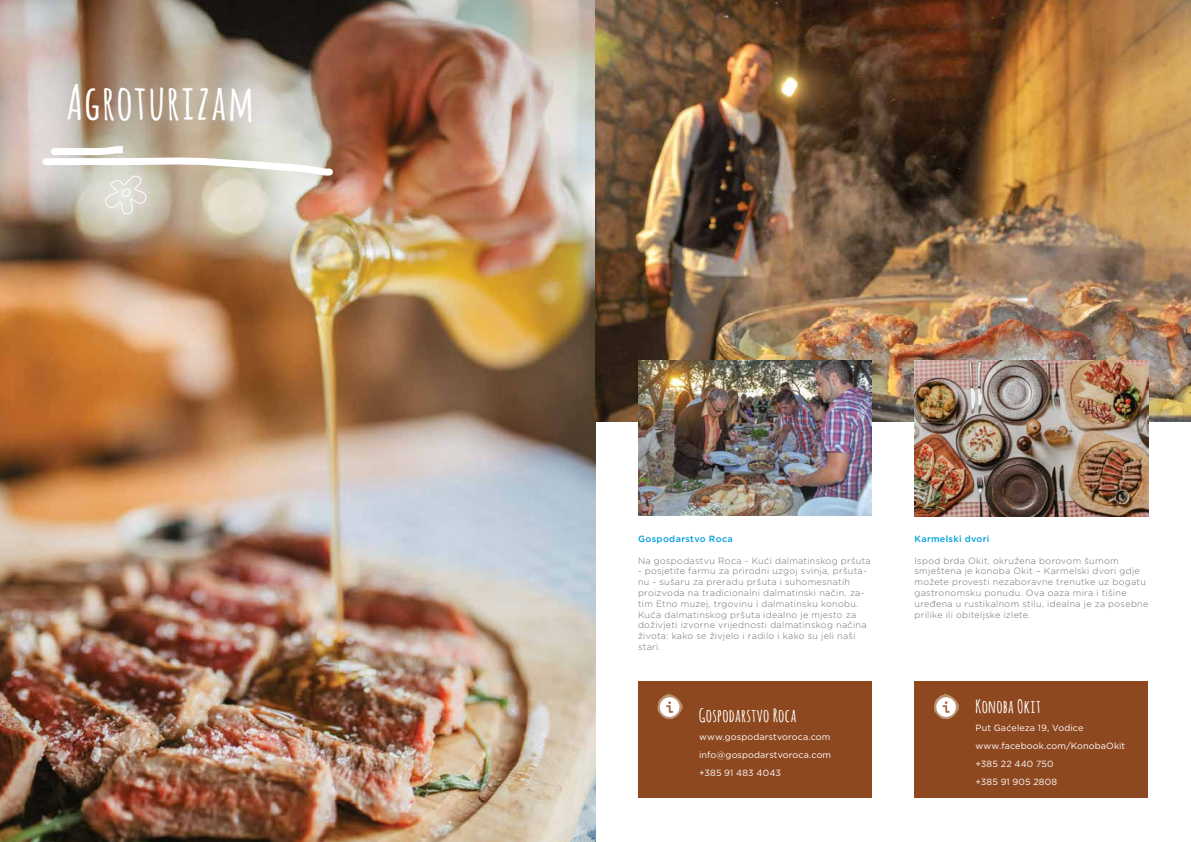
<style>
.page{position:relative;width:1191px;height:842px;background:#fff}
.page>*{position:absolute;margin:0;border:0;box-sizing:border-box;transform-origin:0 0}
.t1{font:700 48px "Amatic";letter-spacing:.065em;color:#fff}
.t2{font:700 18px "Amatic";letter-spacing:.045em;color:#fff}
.t3{font:300 9px/10.8px "Gotham";letter-spacing:.035em;color:#6d6e71}
.t4{font:9px/18px "Gotham";letter-spacing:.015em;color:#fff}
.t5{font:500 9px "Gotham";letter-spacing:.04em;color:#00a0dd}
</style>
<div class="page">
<img style="left:0;top:0;width:595px;height:842px">
<svg style="left:39px;top:141px;width:298px;height:75px;background:#d3cabb"></svg>
<div style="left:914px;top:682px;width:234px;height:116px;background:#8e4820"></div>
<div style="left:638px;top:682px;width:234px;height:116px;background:#8e4820"></div>
<img style="left:595px;top:0;width:596px;height:421px">
<img style="left:914px;top:360px;width:234px;height:156px">
<img style="left:638px;top:360px;width:234px;height:156px">
<svg style="left:934px;top:693px;width:25px;height:26px"></svg>
<svg style="left:657px;top:693px;width:26px;height:26px"></svg>
<h1 class="t1" style="left:67px;top:68px;width:188px">Agroturizam</h1>
<p class="t5" style="left:638px;top:533px;width:96px">Gospodarstvo Roca</p>
<p class="t3" style="left:638px;top:555px;width:234px">Na gospodastvu Roca - Kući dalmatinskog pršuta</p>
<p class="t3" style="left:638px;top:565px;width:230px">- posjetite farmu za prirodni uzgoj svinja, pršuta&shy;nu - sušaru za preradu pršuta i suhomesnatih proizvoda na tradicionalni dalmatinski način, za&shy;tim Etno muzej, trgovinu i dalmatinsku konobu.<br>Kuća dalmatinskog pršuta idealno je mjesto za doživjeti izvorne vrijednosti dalmatinskog načina života: kako se živjelo i radilo i kako su jeli naši stari.</p>
<h2 class="t2" style="left:699px;top:702px;width:98px">Gospodarstvo Roca</h2>
<p class="t4" style="left:699px;top:728px;width:133px;text-align:justify">www.gospodarstvoroca.com info@gospodarstvoroca.com +385 91 483 4043</p>
<p class="t5" style="left:914px;top:533px;width:76px">Karmelski dvori</p>
<p class="t3" style="left:914px;top:555px;width:235px">Ispod brda Okit, okružena borovom šumom smještena je konoba Okit – Karmelski dvori gdje možete provesti nezaboravne trenutke uz bogatu gastronomsku ponudu. Ova oaza mira i tišine uređena u rustikalnom stilu, idealna je za posebne prilike ili obiteljske izlete.</p>
<h2 class="t2" style="left:975px;top:693px;width:66px">Konoba Okit</h2>
<p class="t4" style="left:975px;top:719px;width:151px">Put Gaćeleza 19, Vodice www.facebook.com/KonobaOkit +385 22 440 750<br>+385 91 905 2808</p>
</div>
